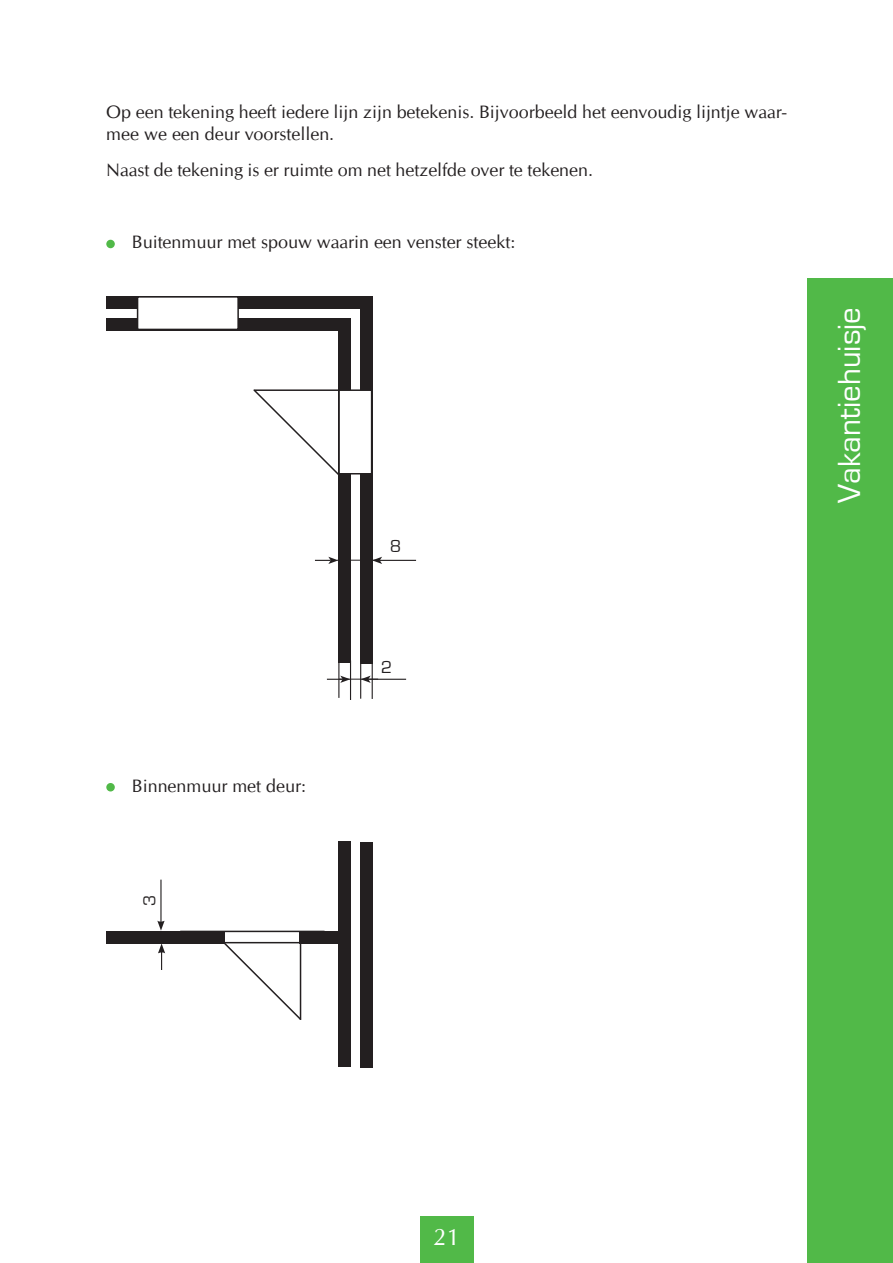
<style>
.page{position:relative;width:893px;height:1263px;background:#fff}
.page>*{position:absolute;margin:0;border:0;box-sizing:border-box;transform-origin:0 0}
.t1{font:33px "Eurostile";color:#fff}
.t2{font:24px "CG Omega";color:#fff}
.t3{font:18px/21.6px "CG Omega";color:#231f20}
.t4{font:18px "Eurostile";color:#231f20}
</style>
<div class="page">
<div style="left:420px;top:1216px;width:53px;height:47px;background:#51b948"></div>
<div style="left:807px;top:278px;width:86px;height:985px;background:#51b948"></div>
<div style="left:106px;top:240px;width:9px;height:8px;background:#51b948;border-radius:50%"></div>
<div style="left:338px;top:841px;width:13px;height:225px;background:#231f20"></div>
<div style="left:360px;top:842px;width:12px;height:225px;background:#231f20"></div>
<div style="left:300px;top:931px;width:42px;height:12px;background:#231f20"></div>
<div style="left:106px;top:931px;width:119px;height:12px;background:#231f20"></div>
<hr style="left:180px;top:931px;width:145px;height:1px;background:#231f20">
<svg style="left:222px;top:941px;width:81px;height:79px"></svg>
<hr style="left:160px;top:880px;width:2px;height:43px;background:#231f20">
<svg style="left:157px;top:921px;width:8px;height:10px"></svg>
<svg style="left:158px;top:943px;width:7px;height:27px"></svg>
<div style="left:338px;top:318px;width:13px;height:344px;background:#231f20"></div>
<div style="left:360px;top:297px;width:13px;height:366px;background:#231f20"></div>
<div style="left:106px;top:296px;width:267px;height:12px;background:#231f20"></div>
<div style="left:107px;top:318px;width:244px;height:13px;background:#231f20"></div>
<div style="left:138px;top:297px;width:100px;height:32px;background:#fff"></div>
<div style="left:137px;top:296px;width:102px;height:34px;border:2px solid #231f20"></div>
<div style="left:339px;top:390px;width:33px;height:84px;background:#fff"></div>
<div style="left:338px;top:389px;width:34px;height:85px;border:2px solid #231f20"></div>
<svg style="left:253px;top:389px;width:89px;height:86px"></svg>
<svg style="left:315px;top:557px;width:23px;height:7px"></svg>
<hr style="left:380px;top:560px;width:36px;height:1px;background:#231f20">
<svg style="left:373px;top:557px;width:9px;height:7px"></svg>
<hr style="left:360px;top:659px;width:1px;height:40px;background:#231f20">
<hr style="left:350px;top:660px;width:1px;height:40px;background:#231f20">
<hr style="left:338px;top:658px;width:1px;height:40px;background:#231f20">
<hr style="left:372px;top:659px;width:1px;height:40px;background:#231f20">
<svg style="left:327px;top:676px;width:23px;height:7px"></svg>
<hr style="left:368px;top:679px;width:38px;height:1px;background:#231f20">
<svg style="left:361px;top:676px;width:10px;height:7px"></svg>
<hr style="left:337px;top:560px;width:39px;height:1px;background:#231f20">
<hr style="left:339px;top:679px;width:39px;height:1px;background:#231f20">
<div style="left:106px;top:783px;width:9px;height:8px;background:#51b948;border-radius:50%"></div>
<p class="t3" style="left:106px;top:102px;width:682px">Op een tekening heeft iedere lijn zijn betekenis. Bijvoorbeeld het eenvoudig lijntje waar&shy;mee we een deur voorstellen.</p>
<p class="t3" style="left:106px;top:159px;width:488px">Naast de tekening is er ruimte om net hetzelfde over te tekenen.</p>
<p class="t3" style="left:132px;top:232px;width:385px">Buitenmuur met spouw waarin een venster steekt:</p>
<p class="t4" style="left:390px;top:536px;width:13px">8</p>
<p class="t3" style="left:132px;top:775px;width:176px">Binnenmuur met deur:</p>
<p class="t4" style="left:140px;top:906px;width:13px;rotate:-90deg">3</p>
<p class="t4" style="left:381px;top:658px;width:13px">2</p>
<h1 class="t1" style="left:831px;top:502px;width:197px;rotate:-90deg">Vakantiehuisje</h1>
<h2 class="t2" style="left:433px;top:1222px;width:28px">21</h2>
</div>
